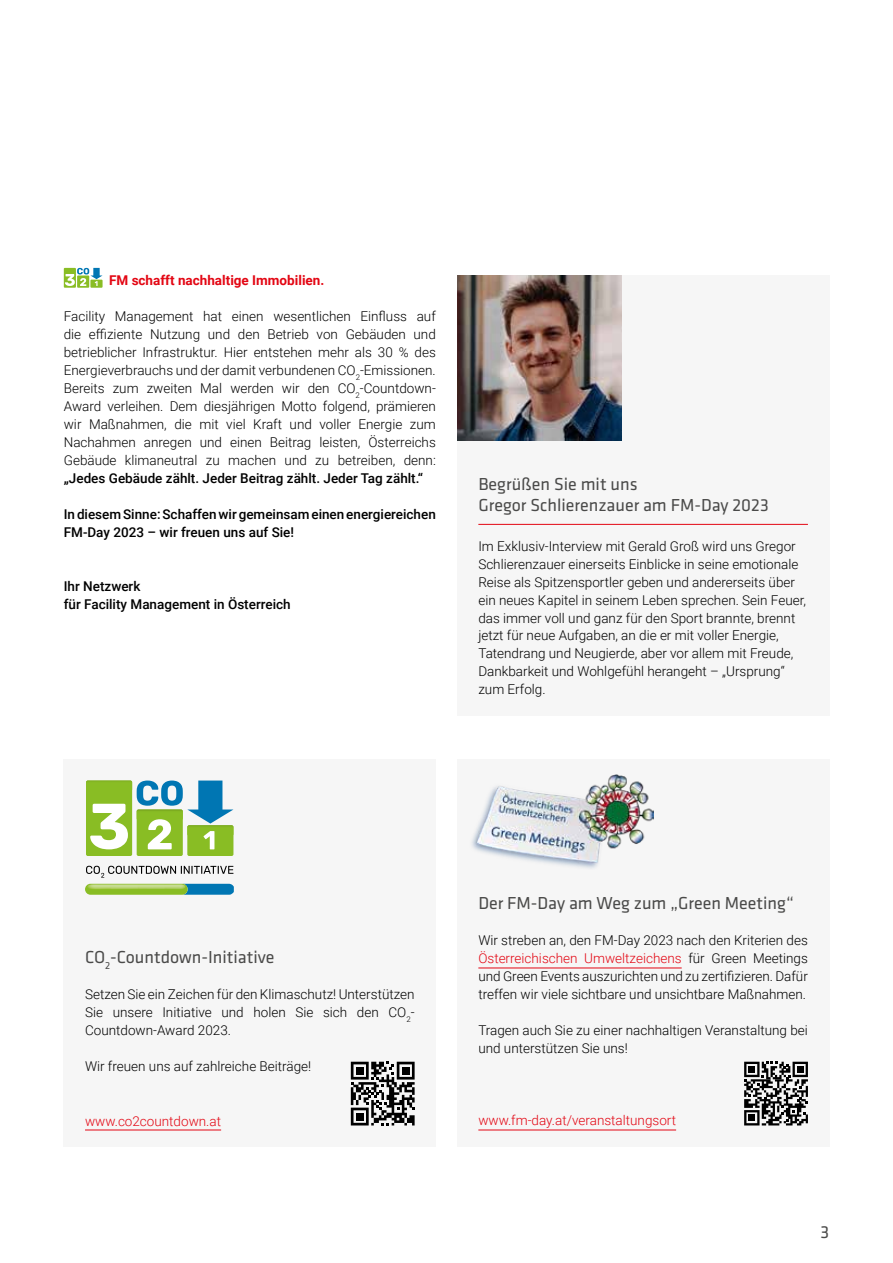
<style>
.page{position:relative;width:893px;height:1263px;background:#fff}
.page>*{position:absolute;margin:0;border:0;box-sizing:border-box;transform-origin:0 0}
.t1{font:18px/21.6px "Klavika";color:#4a4a49}
.t2{font:300 13.5px/18px "Roboto";color:#000;text-align:justify}
.t3{font:500 13.5px/18px "Roboto";color:#000}
.t4{font:300 13.5px "Roboto";color:#e30613}
.t5{font:700 13.5px "Roboto";color:#e30613}
.s1{color:#e30613}
</style>
<div class="page">
<svg style="left:64px;top:268px;width:39px;height:20px"></svg>
<div style="left:457px;top:275px;width:372px;height:441px;background:#f6f6f6"></div>
<hr style="left:478px;top:524px;width:330px;height:1px;background:#e30613">
<div style="left:64px;top:759px;width:372px;height:388px;background:#f6f6f6"></div>
<hr style="left:85px;top:1129px;width:136px;height:1px;background:#e30613">
<div style="left:457px;top:759px;width:372px;height:388px;background:#f6f6f6"></div>
<hr style="left:478px;top:967px;width:204px;height:1px;background:#e30613">
<hr style="left:478px;top:1129px;width:198px;height:1px;background:#e30613">
<img style="left:457px;top:275px;width:165px;height:165px">
<svg style="left:86px;top:866px;width:147px;height:11px"></svg>
<div style="left:86px;top:780px;width:46px;height:76px;background:#89bd24;border-radius:2px"></div>
<div style="left:137px;top:809px;width:46px;height:47px;background:#89bd24;border-radius:2px"></div>
<div style="left:187px;top:825px;width:46px;height:31px;background:#89bd24;border-radius:2px"></div>
<img style="left:86px;top:780px;width:46px;height:2px">
<svg style="left:90px;top:804px;width:38px;height:45px"></svg>
<svg style="left:137px;top:780px;width:96px;height:69px"></svg>
<svg style="left:185px;top:884px;width:49px;height:11px"></svg>
<div style="left:85px;top:884px;width:103px;height:11px;background:#89bd24;border-radius:5px"></div>
<img style="left:87px;top:884px;width:99px;height:5px">
<img style="left:472px;top:774px;width:181px;height:95px">
<svg style="left:351px;top:1062px;width:64px;height:63px"></svg>
<div style="left:356px;top:1067px;width:8px;height:7px;background:#000"></div>
<div style="left:402px;top:1067px;width:7px;height:7px;background:#000"></div>
<div style="left:356px;top:1113px;width:8px;height:7px;background:#000"></div>
<svg style="left:744px;top:1062px;width:64px;height:63px"></svg>
<div style="left:748px;top:1066px;width:7px;height:7px;background:#000"></div>
<div style="left:797px;top:1066px;width:6px;height:7px;background:#000"></div>
<div style="left:748px;top:1114px;width:7px;height:7px;background:#000"></div>
<p class="t5" style="left:109px;top:271px;width:217px">FM schafft nachhaltige Immobilien.</p>
<p class="t2" style="left:64px;top:307px;width:374px">Facility Management hat einen wesentlichen Einfluss auf die effiziente Nutzung und den Betrieb von Gebäuden und betrieblicher Infrastruktur. Hier entstehen mehr als 30 % des Energieverbrauchs und der damit verbundenen CO<sub>2</sub>-Emissionen.<br>Bereits zum zweiten Mal werden wir den CO<sub>2</sub>-Countdown-Award verleihen. Dem diesjährigen Motto folgend, prämieren wir Maßnahmen, die mit viel Kraft und voller Energie zum Nachahmen anregen und einen Beitrag leisten, Österreichs Gebäude klimaneutral zu machen und zu betreiben, denn:</p>
<p class="t3" style="left:64px;top:469px;width:361px">„Jedes Gebäude zählt. Jeder Beitrag zählt. Jeder Tag zählt.“</p>
<p class="t3" style="left:64px;top:505px;width:374px">In diesem Sinne: Schaffen wir gemeinsam einen energiereichen<br>FM-Day 2023 – wir freuen uns auf Sie!</p>
<p class="t3" style="left:64px;top:577px;width:228px">Ihr Netzwerk<br>für Facility Management in Österreich</p>
<h1 class="t1" style="left:478px;top:472px;width:292px">Begrüßen Sie mit uns<br>Gregor Schlierenzauer am FM-Day 2023</h1>
<p class="t2" style="left:478px;top:536px;width:329px;text-align:left">Im Exklusiv-Interview mit Gerald Groß wird uns Gregor Schlierenzauer einerseits Einblicke in seine emotionale Reise als Spitzensportler geben und andererseits über ein neues Kapitel in seinem Leben sprechen. Sein Feuer, das immer voll und ganz für den Sport brannte, brennt jetzt für neue Aufgaben, an die er mit voller Energie, Tatendrang und Neugierde, aber vor allem mit Freude, Dankbarkeit und Wohlgefühl herangeht – „Ursprung“ zum Erfolg.</p>
<h1 class="t1" style="left:85px;top:946px;width:191px">CO<sub>2</sub>-Countdown-Initiative</h1>
<p class="t2" style="left:85px;top:985px;width:331px">Setzen Sie ein Zeichen für den Klimaschutz! Unterstützen Sie unsere Initiative und holen Sie sich den CO<sub>2</sub>- Countdown-Award 2023.</p>
<p class="t2" style="left:85px;top:1057px;width:228px">Wir freuen uns auf zahlreiche Beiträge!</p>
<p class="t4" style="left:85px;top:1111px;width:138px">www.co2countdown.at</p>
<h1 class="t1" style="left:478px;top:892px;width:317px">Der FM-Day am Weg zum „Green Meeting“</h1>
<p class="t2" style="left:478px;top:931px;width:331px">Wir streben an, den FM-Day 2023 nach den Kriterien des <span class="s1">Österreichischen Umweltzeichens</span> für Green Meetings und Green Events auszurichten und zu zertifizieren. Dafür treffen wir viele sichtbare und unsichtbare Maßnahmen.</p>
<p class="t2" style="left:478px;top:1021px;width:331px">Tragen auch Sie zu einer nachhaltigen Veranstaltung bei und unterstützen Sie uns!</p>
<p class="t4" style="left:478px;top:1111px;width:199px">www.fm-day.at/veranstaltungsort</p>
<h1 class="t1" style="left:820px;top:1220px;width:10px">3</h1>
</div>
